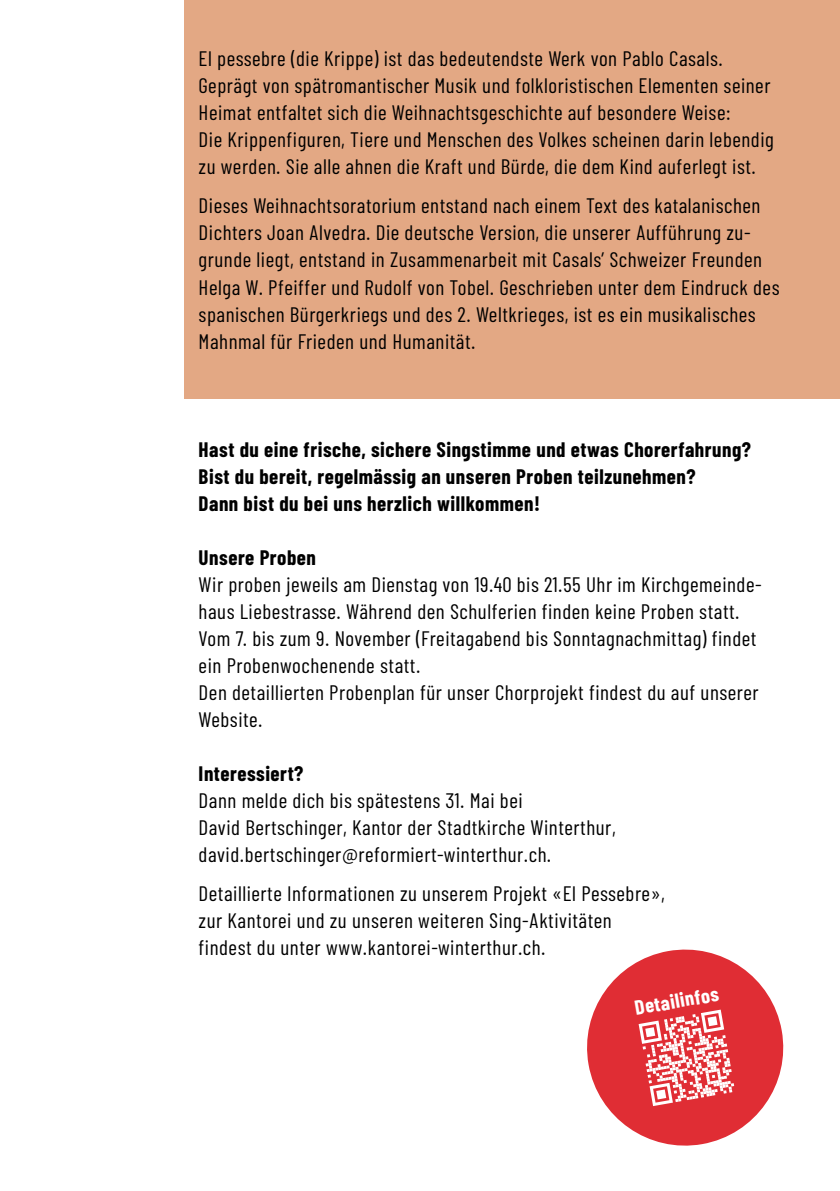
<style>
.page{position:relative;width:840px;height:1191px;background:#fff}
.page>*{position:absolute;margin:0;border:0;box-sizing:border-box;transform-origin:0 0}
.t1{font:21px/27px "Barlow Condensed";letter-spacing:.025em;color:#000}
.t2{font:700 21px/27px "Barlow Condensed";letter-spacing:.025em;color:#000}
.t3{font:700 20.4px "Barlow Condensed";color:#fff}
</style>
<div class="page">
<div style="left:184px;top:0;width:655px;height:398px;background:#e3a884"></div>
<svg style="left:587px;top:949px;width:197px;height:197px;fill:#e02d34"></svg>
<svg style="left:638px;top:1009px;width:95px;height:97px"></svg>
<p class="t1" style="left:198px;top:45px;width:576px">El pessebre (die Krippe) ist das bedeutendste Werk von Pablo Casals.<br>Geprägt von spätromantischer Musik und folkloristischen Elementen seiner Heimat entfaltet sich die Weihnachtsgeschichte auf besondere Weise:<br>Die Krippenfiguren, Tiere und Menschen des Volkes scheinen darin lebendig zu werden. Sie alle ahnen die Kraft und Bürde, die dem Kind auferlegt ist.</p>
<p class="t1" style="left:198px;top:192px;width:582px">Dieses Weihnachtsoratorium entstand nach einem Text des katalanischen Dichters Joan Alvedra. Die deutsche Version, die unserer Aufführung zu&shy;grunde liegt, entstand in Zusammenarbeit mit Casals’ Schweizer Freunden Helga W. Pfeiffer und Rudolf von Tobel. Geschrieben unter dem Eindruck des spanischen Bürgerkriegs und des 2. Weltkrieges, ist es ein musikalisches Mahnmal für Frieden und Humanität.</p>
<p class="t2" style="left:198px;top:435px;width:553px">Hast du eine frische, sichere Singstimme und etwas Chorerfahrung?<br>Bist du bereit, regelmässig an unseren Proben teilzunehmen?<br>Dann bist du bei uns herzlich willkommen!</p>
<p class="t2" style="left:198px;top:543px;width:119px">Unsere Proben</p>
<p class="t1" style="left:198px;top:570px;width:564px">Wir proben jeweils am Dienstag von 19.40 bis 21.55 Uhr im Kirchgemeinde&shy;haus Liebestrasse. Während den Schulferien finden keine Proben statt.<br>Vom 7. bis zum 9. November (Freitagabend bis Sonntagnachmittag) findet ein Probenwochenende statt.<br>Den detaillierten Probenplan für unser Chorprojekt findest du auf unserer Website.</p>
<p class="t2" style="left:198px;top:759px;width:106px">Interessiert?</p>
<p class="t1" style="left:198px;top:786px;width:418px">Dann melde dich bis spätestens 31. Mai bei<br>David Bertschinger, Kantor der Stadtkirche Winterthur, david.bertschinger@reformiert-winterthur.ch.</p>
<p class="t1" style="left:198px;top:879px;width:467px">Detaillierte Informationen zu unserem Projekt «El Pessebre», zur Kantorei und zu unseren weiteren Sing-Aktivitäten findest du unter www.kantorei-winterthur.ch.</p>
<p class="t3" style="left:632px;top:995px;width:86px;rotate:-10deg">Detailinfos</p>
</div>
